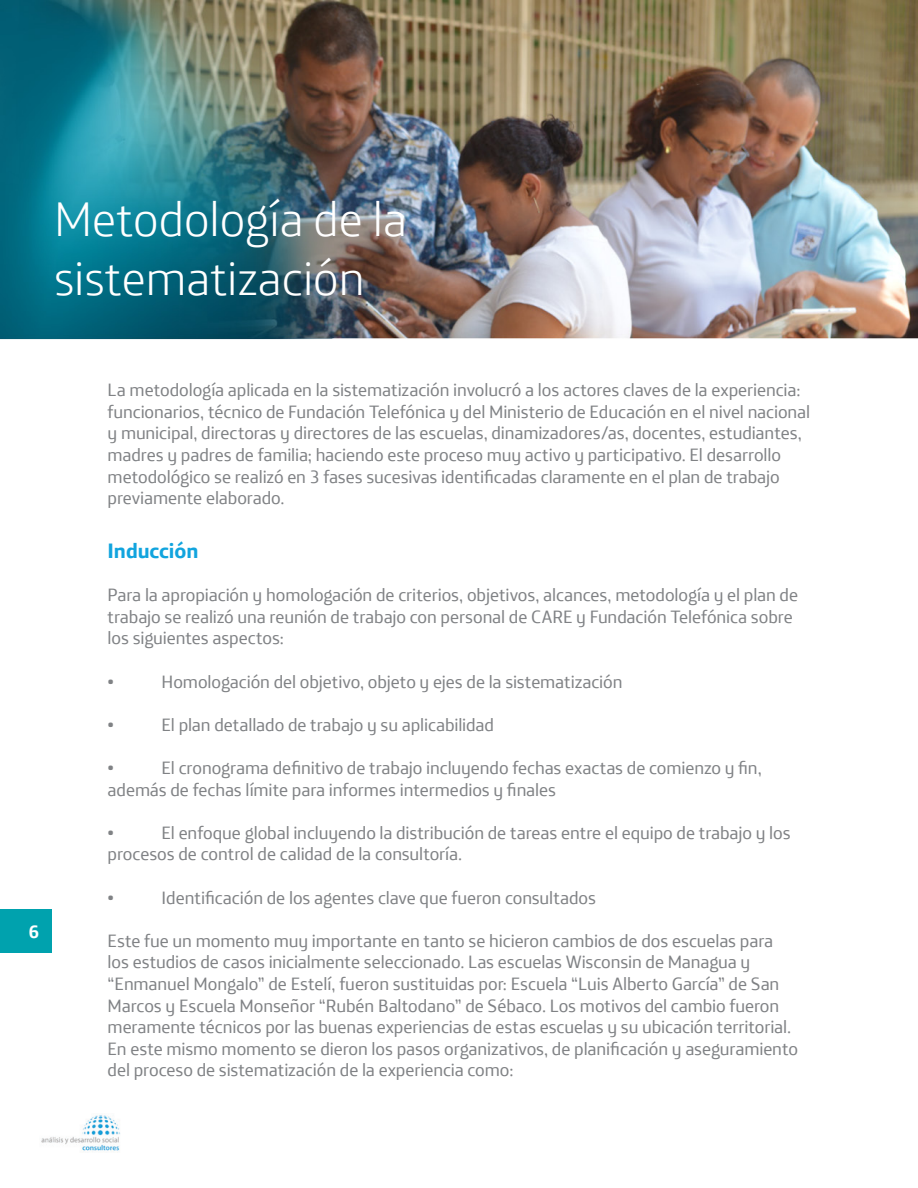
<style>
.page{position:relative;width:918px;height:1188px;background:#fff}
.page>*{position:absolute;margin:0;border:0;box-sizing:border-box;transform-origin:0 0}
.t1{font:300 48.9px/58.7px "Telefonica Headline";color:#fff}
.t2{font:700 21px "Telefonica Text";letter-spacing:-.005em;color:#11a4de}
.t3{font:18px/21.6px "Telefonica Text";letter-spacing:-.005em;color:#808285}
.t4{font:700 18px "Telefonica Text";color:#fff}
</style>
<div class="page">
<img style="left:0;top:0;width:918px;height:1151px">
<p class="t1" style="left:54px;top:185px;width:354px">Metodología de la sistematización</p>
<p class="t4" style="left:29px;top:915px;width:12px">6</p>
<p class="t3" style="left:108px;top:377px;width:704px">La metodología aplicada en la sistematización involucró a los actores claves de la experiencia: funcionarios, técnico de Fundación Telefónica y del Ministerio de Educación en el nivel nacional y municipal, directoras y directores de las escuelas, dinamizadores/as, docentes, estudiantes, madres y padres de familia; haciendo este proceso muy activo y participativo. El desarrollo metodológico se realizó en 3 fases sucesivas identificadas claramente en el plan de trabajo previamente elaborado.</p>
<p class="t2" style="left:108px;top:532px;width:92px">Inducción</p>
<p class="t3" style="left:108px;top:582px;width:692px">Para la apropiación y homologación de criterios, objetivos, alcances, metodología y el plan de trabajo se realizó una reunión de trabajo con personal de CARE y Fundación Telefónica sobre los siguientes aspectos:</p>
<p class="t3" style="left:108px;top:669px;width:8px">•</p>
<p class="t3" style="left:162px;top:669px;width:463px">Homologación del objetivo, objeto y ejes de la sistematización</p>
<p class="t3" style="left:108px;top:712px;width:8px">•</p>
<p class="t3" style="left:162px;top:712px;width:334px">El plan detallado de trabajo y su aplicabilidad</p>
<p class="t3" style="left:108px;top:755px;width:8px">•</p>
<p class="t3" style="left:108px;top:755px;width:656px;text-indent:54px">El cronograma definitivo de trabajo incluyendo fechas exactas de comienzo y fin, además de fechas límite para informes intermedios y finales</p>
<p class="t3" style="left:108px;top:820px;width:8px">•</p>
<p class="t3" style="left:108px;top:820px;width:685px;text-indent:54px">El enfoque global incluyendo la distribución de tareas entre el equipo de trabajo y los procesos de control de calidad de la consultoría.</p>
<p class="t3" style="left:108px;top:885px;width:8px">•</p>
<p class="t3" style="left:162px;top:885px;width:436px">Identificación de los agentes clave que fueron consultados</p>
<p class="t3" style="left:108px;top:928px;width:692px">Este fue un momento muy importante en tanto se hicieron cambios de dos escuelas para los estudios de casos inicialmente seleccionado. Las escuelas Wisconsin de Managua y “Enmanuel Mongalo” de Estelí, fueron sustituidas por: Escuela “Luis Alberto García” de San Marcos y Escuela Monseñor “Rubén Baltodano” de Sébaco. Los motivos del cambio fueron meramente técnicos por las buenas experiencias de estas escuelas y su ubicación territorial.<br>En este mismo momento se dieron los pasos organizativos, de planificación y aseguramiento del proceso de sistematización de la experiencia como:</p>
</div>
